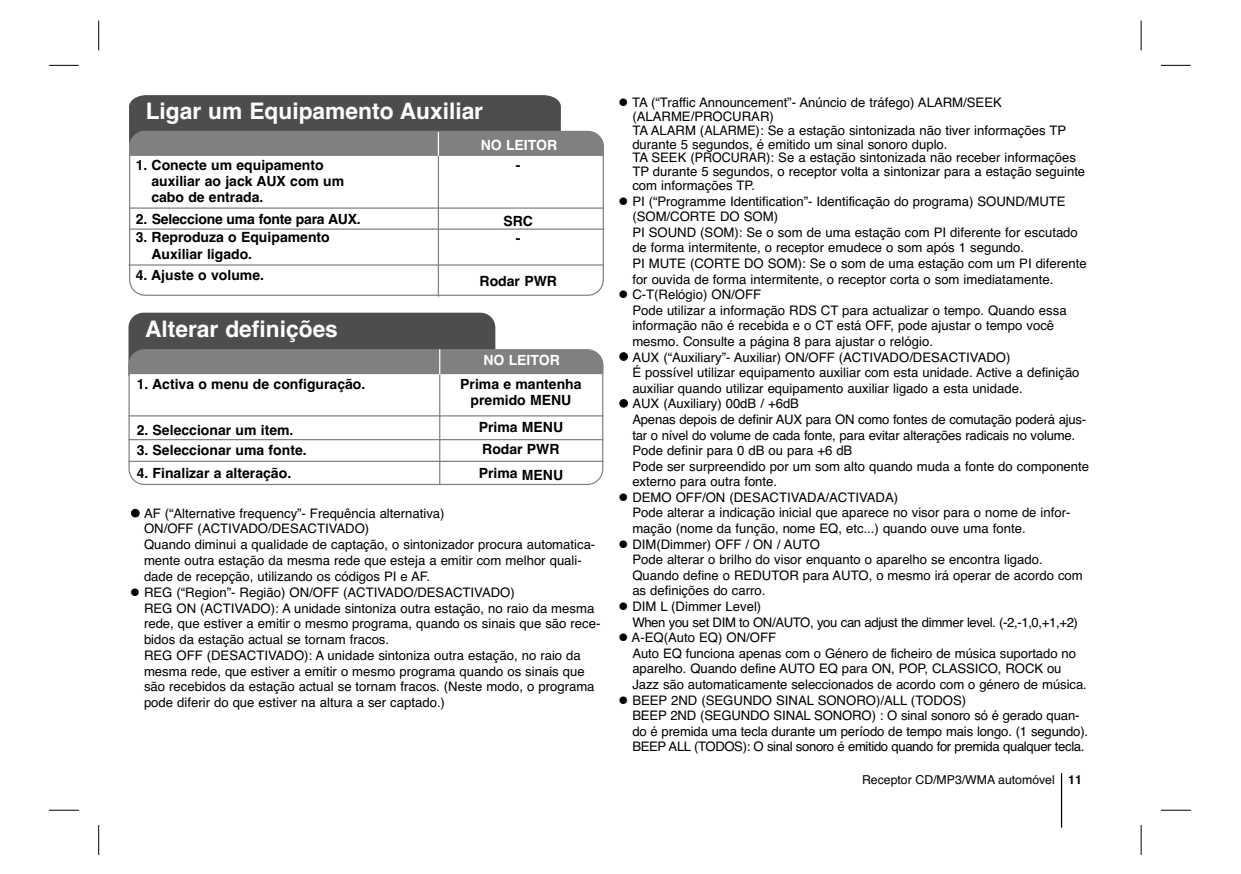
<style>
.page{position:relative;width:1241px;height:874px;background:#fff}
.page>*{position:absolute;margin:0;border:0;box-sizing:border-box;transform-origin:0 0}
.t1{font:700 22.75px "Helvetica";color:#fff}
.t2{font:700 14px/16.8px "Helvetica";color:#000}
.t3{font:700 14px "Helvetica";color:#fff}
.t4{font:13.12px/15.6px "Helvetica";color:#000}
.t5{font:12.25px "Helvetica";color:#000}
.s1{font-weight:700}
</style>
<div class="page">
<svg style="left:98px;top:21px;width:1px;height:29px"></svg>
<svg style="left:1140px;top:21px;width:1px;height:29px"></svg>
<hr style="left:49px;top:65px;width:30px;height:1px;background:#000">
<hr style="left:49px;top:809px;width:30px;height:1px;background:#000">
<hr style="left:98px;top:824px;width:1px;height:30px;background:#000">
<hr style="left:1160px;top:65px;width:30px;height:1px;background:#000">
<hr style="left:1140px;top:824px;width:1px;height:30px;background:#000">
<hr style="left:1160px;top:809px;width:30px;height:1px;background:#000">
<hr style="left:1060px;top:772px;width:1px;height:55px;background:#000">
<svg style="left:129px;top:156px;width:475px;height:140px"></svg>
<hr style="left:129px;top:207px;width:475px;height:1px;background:#808080">
<hr style="left:130px;top:228px;width:474px;height:1px;background:#808080">
<hr style="left:438px;top:152px;width:1px;height:144px;background:#808080">
<svg style="left:129px;top:95px;width:475px;height:61px;background:#6c6c6c"></svg>
<hr style="left:128px;top:264px;width:475px;height:1px;background:#808080">
<svg style="left:128px;top:375px;width:475px;height:110px"></svg>
<hr style="left:128px;top:439px;width:475px;height:1px;background:#808080">
<hr style="left:128px;top:460px;width:475px;height:1px;background:#808080">
<hr style="left:128px;top:415px;width:475px;height:1px;background:#808080">
<hr style="left:439px;top:374px;width:1px;height:110px;background:#808080">
<svg style="left:128px;top:312px;width:475px;height:63px;background:#7d7d7d"></svg>
<h1 class="t1" style="left:146px;top:103px;width:339px">Ligar um Equipamento Auxiliar</h1>
<p class="t3" style="left:480px;top:140px;width:78px">NO LEITOR</p>
<p class="t2" style="left:151px;top:158px;width:194px;line-height:16.3px;text-indent:-16px">1. Conecte um equipamento auxiliar ao jack AUX com um cabo de entrada.</p>
<p class="t2" style="left:136px;top:211px;width:226px">2. Seleccione uma fonte para AUX.</p>
<p class="t2" style="left:151px;top:230px;width:180px;text-indent:-16px">3. Reproduza o Equipamento<br>Auxiliar ligado.</p>
<p class="t2" style="left:136px;top:268px;width:130px">4. Ajuste o volume.</p>
<p class="t2" style="left:516px;top:158px;width:6px">-</p>
<p class="t2" style="left:503px;top:214px;width:31px;text-align:center">SRC -</p>
<p class="t2" style="left:479px;top:274px;width:79px">Rodar PWR</p>
<h1 class="t1" style="left:145px;top:320px;width:194px">Alterar definições</h1>
<p class="t2" style="left:137px;top:376px;width:230px">1. Activa o menu de configuração.</p>
<p class="t2" style="left:137px;top:422px;width:158px">2. Seleccionar um item.</p>
<p class="t2" style="left:137px;top:443px;width:171px">3. Seleccionar uma fonte.</p>
<p class="t2" style="left:137px;top:466px;width:156px">4. Finalizar a alteração.</p>
<p class="t3" style="left:483px;top:355px;width:78px">NO LEITOR</p>
<p class="t2" style="left:460px;top:376px;width:123px;text-align:center">Prima e mantenha premido MENU</p>
<p class="t2" style="left:478px;top:418px;width:86px;line-height:21.7px">Prima MENU<br>Rodar PWR</p>
<p class="t2" style="left:478px;top:465px;width:86px">Prima MENU</p>
<p class="t4" style="left:144px;top:506px;width:458px">AF (“Alternative frequency”- Frequência alternativa)<br>ON/OFF (ACTIVADO/DESACTIVADO)<br>Quando diminui a qualidade de captação, o sintonizador procura automatica&shy;mente outra estação da mesma rede que esteja a emitir com melhor quali&shy;dade de recepção, utilizando os códigos PI e AF.<br>REG (“Region”- Região) ON/OFF (ACTIVADO/DESACTIVADO)<br>REG ON (ACTIVADO): A unidade sintoniza outra estação, no raio da mesma rede, que estiver a emitir o mesmo programa, quando os sinais que são rece&shy;bidos da estação actual se tornam fracos.<br>REG OFF (DESACTIVADO): A unidade sintoniza outra estação, no raio da mesma rede, que estiver a emitir o mesmo programa quando os sinais que são recebidos da estação actual se tornam fracos. (Neste modo, o programa pode diferir do que estiver na altura a ser captado.)</p>
<p class="t4" style="left:632px;top:97px;width:454px;line-height:13.8px">TA (“Traffic Announcement”- Anúncio de tráfego) ALARM/SEEK (ALARME/PROCURAR)<br>TA ALARM (ALARME): Se a estação sintonizada não tiver informações TP durante 5 segundos, é emitido um sinal sonoro duplo.<br>TA SEEK (PROCURAR): Se a estação sintonizada não receber informações TP durante 5 segundos, o receptor volta a sintonizar para a estação seguinte com informações TP.</p>
<p class="t4" style="left:631px;top:194px;width:459px">PI (“Programme Identification”- Identificação do programa) SOUND/MUTE (SOM/CORTE DO SOM)<br>PI SOUND (SOM): Se o som de uma estação com PI diferente for escutado de forma intermitente, o receptor emudece o som após 1 segundo.<br>PI MUTE (CORTE DO SOM): Se o som de uma estação com um PI diferente for ouvida de forma intermitente, o receptor corta o som imediatamente.<br>C-T(Relógio) ON/OFF<br>Pode utilizar a informação RDS CT para actualizar o tempo. Quando essa informação não é recebida e o CT está OFF, pode ajustar o tempo você mesmo. Consulte a página 8 para ajustar o relógio.<br>AUX (“Auxiliary”- Auxiliar) ON/OFF (ACTIVADO/DESACTIVADO)<br>É possível utilizar equipamento auxiliar com esta unidade. Active a definição auxiliar quando utilizar equipamento auxiliar ligado a esta unidade.<br>AUX (Auxiliary) 00dB / +6dB<br>Apenas depois de definir AUX para ON como fontes de comutação poderá ajus&shy;tar o nível do volume de cada fonte, para evitar alterações radicais no volume.<br>Pode definir para 0 dB ou para +6 dB<br>Pode ser surpreendido por um som alto quando muda a fonte do componente externo para outra fonte.<br>DEMO OFF/ON (DESACTIVADA/ACTIVADA)<br>Pode alterar a indicação inicial que aparece no visor para o nome de infor&shy;mação (nome da função, nome EQ, etc...) quando ouve uma fonte.<br>DIM(Dimmer) OFF / ON / AUTO<br>Pode alterar o brilho do visor enquanto o aparelho se encontra ligado.<br>Quando define o REDUTOR para AUTO, o mesmo irá operar de acordo com as definições do carro.<br>DIM L (Dimmer Level)<br>When you set DIM to ON/AUTO, you can adjust the dimmer level. (-2,-1,0,+1,+2)<br>A-EQ(Auto EQ) ON/OFF<br>Auto EQ funciona apenas com o Género de ficheiro de música suportado no aparelho. Quando define AUTO EQ para ON, POP, CLASSICO, ROCK ou Jazz são automaticamente seleccionados de acordo com o género de música.<br>BEEP 2ND (SEGUNDO SINAL SONORO)/ALL (TODOS)<br>BEEP 2ND (SEGUNDO SINAL SONORO) : O sinal sonoro só é gerado quan&shy;do é premida uma tecla durante um período de tempo mais longo. (1 segundo).<br>BEEP ALL (TODOS): O sinal sonoro é emitido quando for premida qualquer tecla.</p>
<p class="t5" style="left:862px;top:774px;width:221px">Receptor CD/MP3/WMA automóvel <span class="s1">11</span></p>
</div>
